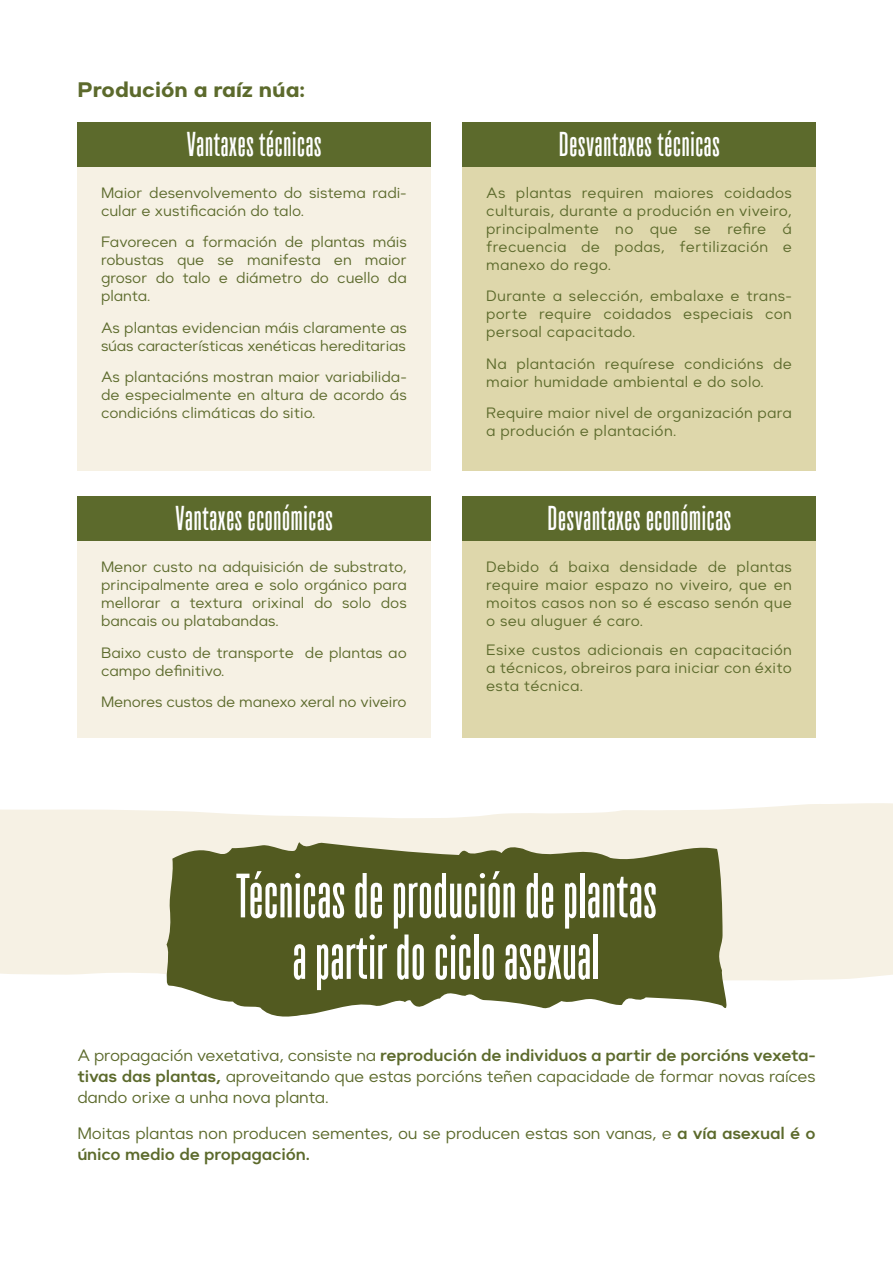
<style>
.page{position:relative;width:893px;height:1263px;background:#fff}
.page>*{position:absolute;margin:0;border:0;box-sizing:border-box;transform-origin:0 0}
.t1{font:700 62.55px/61.5px "TT Bluescreens";letter-spacing:.01em;color:#fff;text-align:center}
.t2{font:700 34.5px "TT Bluescreens";letter-spacing:.02em;color:#fff}
.t3{font:700 21px "Suprema";color:#5c6a2c}
.t4{font:16.5px/21px "Suprema";letter-spacing:-.01em;color:#5c6a2c;text-align:justify}
.t5{font:15px/18px "Suprema";color:#5c6a2c;text-align:justify}
.t6{font:15px/18px "Suprema";letter-spacing:.02em;color:#5c6a2c}
.s1{font-weight:600}
</style>
<div class="page">
<div style="left:77px;top:138px;width:353px;height:333px;background:#f6f1e4"></div>
<div style="left:77px;top:122px;width:353px;height:45px;background:#5c6a2c"></div>
<div style="left:462px;top:138px;width:354px;height:333px;background:#ded7ab"></div>
<div style="left:462px;top:122px;width:354px;height:45px;background:#5c6a2c"></div>
<div style="left:77px;top:513px;width:353px;height:225px;background:#f6f1e4"></div>
<div style="left:77px;top:497px;width:353px;height:44px;background:#5c6a2c"></div>
<div style="left:462px;top:513px;width:354px;height:225px;background:#ded7ab"></div>
<div style="left:462px;top:497px;width:354px;height:44px;background:#5c6a2c"></div>
<svg style="left:0;top:803px;width:893px;height:178px;background:#f7f2e7"></svg>
<svg style="left:163px;top:837px;width:569px;height:180px;background:#707646"></svg>
<h3 class="t3" style="left:77px;top:76px;width:229px">Produción a raíz núa:</h3>
<h2 class="t2" style="left:187px;top:125px;width:136px">Vantaxes técnicas</h2>
<p class="t5" style="left:101px;top:183px;width:307px">Maior desenvolvemento do sistema radi&shy;cular e xustificación do talo.</p>
<p class="t5" style="left:101px;top:233px;width:307px">Favorecen a formación de plantas máis robustas que se manifesta en maior grosor do talo e diámetro do cuello da planta.</p>
<p class="t5" style="left:101px;top:318px;width:307px">As plantas evidencian máis claramente as súas características xenéticas hereditarias</p>
<p class="t5" style="left:101px;top:368px;width:307px">As plantacións mostran maior variabilida&shy;de especialmente en altura de acordo ás condicións climáticas do sitio.</p>
<h2 class="t2" style="left:175px;top:499px;width:159px">Vantaxes económicas</h2>
<p class="t5" style="left:101px;top:558px;width:307px">Menor custo na adquisición de substrato, principalmente area e solo orgánico para mellorar a textura orixinal do solo dos bancais ou platabandas.</p>
<p class="t5" style="left:101px;top:643px;width:307px">Baixo custo de transporte de plantas ao campo definitivo.</p>
<p class="t5" style="left:101px;top:693px;width:307px">Menores custos de manexo xeral no viveiro</p>
<h2 class="t2" style="left:559px;top:125px;width:162px">Desvantaxes técnicas</h2>
<p class="t5" style="left:486px;top:183px;width:307px">As plantas requiren maiores coidados culturais, durante a produción en viveiro, principalmente no que se refire á frecuencia de podas, fertilización e manexo do rego.</p>
<p class="t5" style="left:486px;top:287px;width:307px">Durante a selección, embalaxe e trans&shy;porte require coidados especiais con persoal capacitado.</p>
<p class="t6" style="left:486px;top:354px;width:307px">Na plantación requírese condicións de maior humidade ambiental e do solo.</p>
<p class="t6" style="left:486px;top:404px;width:307px">Require maior nivel de organización para a produción e plantación.</p>
<h2 class="t2" style="left:547px;top:499px;width:185px">Desvantaxes económicas</h2>
<p class="t5" style="left:486px;top:558px;width:307px">Debido á baixa densidade de plantas require maior espazo no viveiro, que en moitos casos non so é escaso senón que o seu aluguer é caro.</p>
<p class="t5" style="left:486px;top:640px;width:307px">Esixe custos adicionais en capacitación a técnicos, obreiros para iniciar con éxito esta técnica.</p>
<h1 class="t1" style="left:236px;top:865px;width:422px">Técnicas de produción de plantas a partir do ciclo asexual</h1>
<p class="t4" style="left:77px;top:1045px;width:740px">A propagación vexetativa, consiste na <span class="s1">reprodución de individuos a partir de porcións vexeta&shy;tivas das plantas,</span> aproveitando que estas porcións teñen capacidade de formar novas raíces dando orixe a unha nova planta.</p>
<p class="t4" style="left:77px;top:1123px;width:740px">Moitas plantas non producen sementes, ou se producen estas son vanas, e <span class="s1">a vía asexual é o único medio de propagación.</span></p>
</div>
